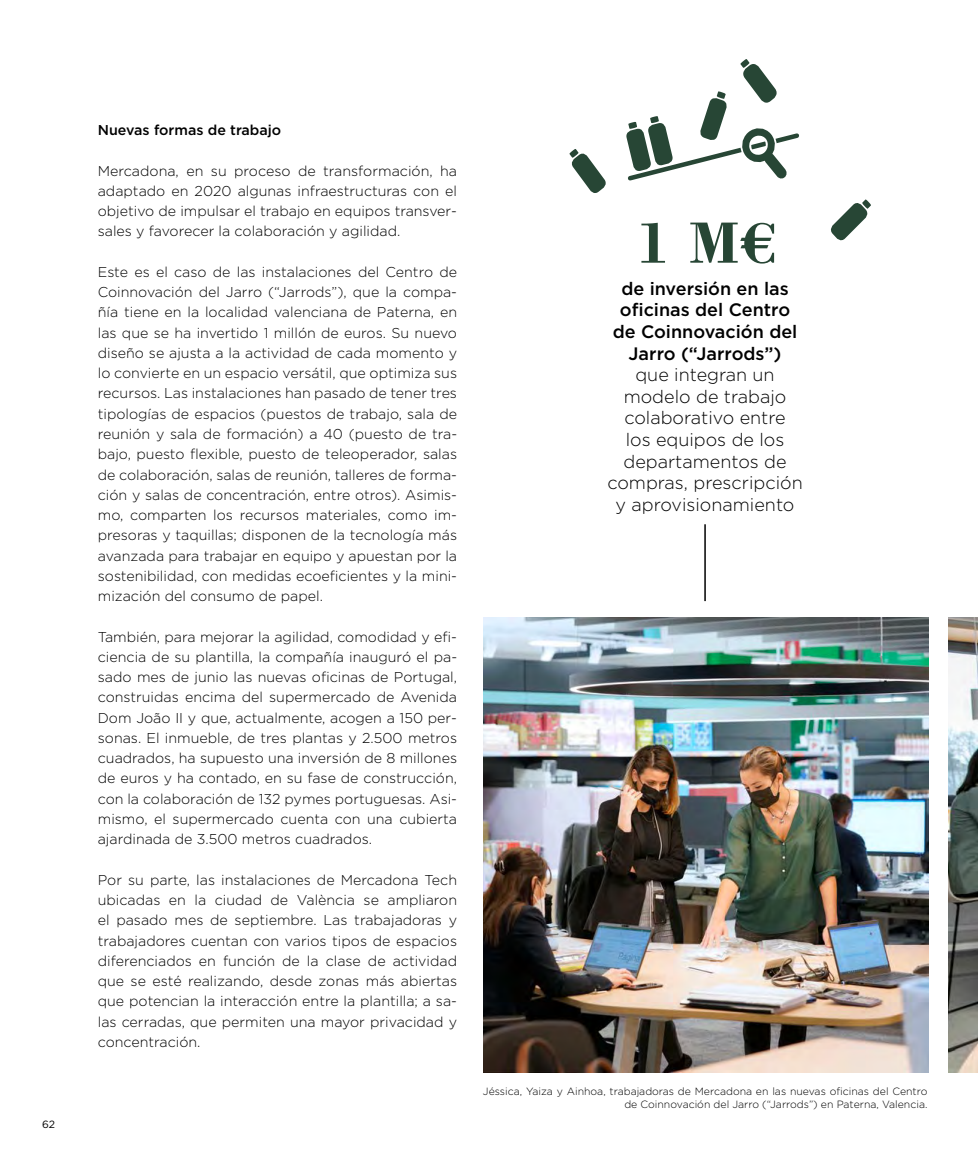
<style>
.page{position:relative;width:978px;height:1170px;background:#fff}
.page>*{position:absolute;margin:0;border:0;box-sizing:border-box;transform-origin:0 0}
.t1{font:700 60px "Bodoni Std";color:#274635}
.t2{font:300 18px/21.6px "Gotham Pro";color:#000;text-align:center}
.t3{font:500 18px/21.6px "Gotham Pro";color:#000;text-align:center}
.t4{font:300 14.25px/20.2px "Gotham Pro";color:#000;text-align:justify}
.t5{font:500 14.25px "Gotham Pro";color:#000}
.t6{font:300 10.5px/12.6px "Gotham Pro";color:#000;text-align:right}
.t7{font:10.5px "Gotham Pro";color:#000}
</style>
<div class="page">
<img style="left:948px;top:617px;width:30px;height:455px">
<hr style="left:704px;top:524px;width:2px;height:77px;background:#000">
<svg style="left:830px;top:199px;width:41px;height:42px"></svg>
<svg style="left:569px;top:149px;width:37px;height:44px"></svg>
<svg style="left:626px;top:59px;width:173px;height:122px"></svg>
<img style="left:483px;top:617px;width:445px;height:455px">
<p class="t7" style="left:42px;top:1118px;width:15px">62</p>
<p class="t5" style="left:98px;top:122px;width:185px">Nuevas formas de trabajo</p>
<p class="t4" style="left:98px;top:161px;width:361px">Mercadona, en su proceso de transformación, ha adaptado en 2020 algunas infraestructuras con el objetivo de impulsar el trabajo en equipos transver&shy;sales y favorecer la colaboración y agilidad.</p>
<p class="t4" style="left:98px;top:262px;width:361px">Este es el caso de las instalaciones del Centro de Coinnovación del Jarro (“Jarrods”), que la compa&shy;ñía tiene en la localidad valenciana de Paterna, en las que se ha invertido 1 millón de euros. Su nuevo diseño se ajusta a la actividad de cada momento y lo convierte en un espacio versátil, que optimiza sus recursos. Las instalaciones han pasado de tener tres tipologías de espacios (puestos de trabajo, sala de reunión y sala de formación) a 40 (puesto de tra&shy;bajo, puesto flexible, puesto de teleoperador, salas de colaboración, salas de reunión, talleres de forma&shy;ción y salas de concentración, entre otros). Asimis&shy;mo, comparten los recursos materiales, como im&shy;presoras y taquillas; disponen de la tecnología más avanzada para trabajar en equipo y apuestan por la sostenibilidad, con medidas ecoeficientes y la mini&shy;mización del consumo de papel.</p>
<p class="t4" style="left:98px;top:626px;width:361px">También, para mejorar la agilidad, comodidad y efi&shy;ciencia de su plantilla, la compañía inauguró el pa&shy;sado mes de junio las nuevas oficinas de Portugal, construidas encima del supermercado de Avenida Dom João II y que, actualmente, acogen a 150 per&shy;sonas. El inmueble, de tres plantas y 2.500 metros cuadrados, ha supuesto una inversión de 8 millones de euros y ha contado, en su fase de construcción, con la colaboración de 132 pymes portuguesas. Asi&shy;mismo, el supermercado cuenta con una cubierta ajardinada de 3.500 metros cuadrados.</p>
<p class="t4" style="left:98px;top:869px;width:361px">Por su parte, las instalaciones de Mercadona Tech ubicadas en la ciudad de València se ampliaron el pasado mes de septiembre. Las trabajadoras y trabajadores cuentan con varios tipos de espacios diferenciados en función de la clase de actividad que se esté realizando, desde zonas más abiertas que potencian la interacción entre la plantilla; a sa&shy;las cerradas, que permiten una mayor privacidad y concentración.</p>
<h1 class="t1" style="left:634px;top:205px;width:143px">1 M€</h1>
<p class="t3" style="left:613px;top:277px;width:186px">de inversión en las oficinas del Centro de Coinnovación del<br>Jarro (“Jarrods”)</p>
<p class="t2" style="left:607px;top:364px;width:197px">que integran un modelo de trabajo colaborativo entre<br>los equipos de los departamentos de compras, prescripción y aprovisionamiento</p>
<p class="t6" style="left:483px;top:1085px;width:446px">Jéssica, Yaiza y Ainhoa, trabajadoras de Mercadona en las nuevas oficinas del Centro de Coinnovación del Jarro (“Jarrods”) en Paterna, Valencia.</p>
</div>
